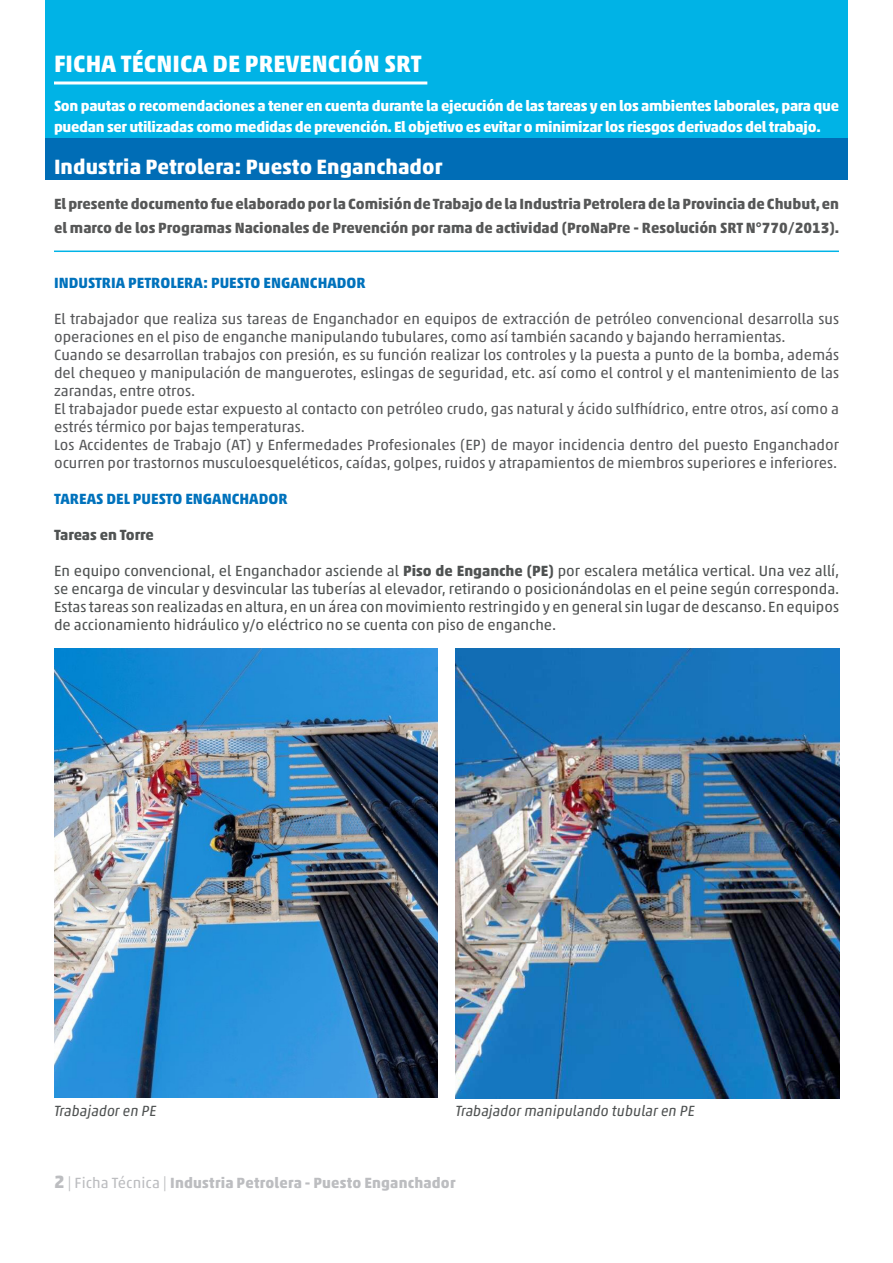
<style>
.page{position:relative;width:893px;height:1263px;background:#fff}
.page>*{position:absolute;margin:0;border:0;box-sizing:border-box;transform-origin:0 0}
.t1{font:700 24px "Akko Pro";color:#fff}
.t2{font:700 21px "Akko Pro";letter-spacing:.005em;color:#fff}
.t3{font:15px/18px "Akko Pro";color:#57585a}
.t4{font:15px/18px "Akko Pro";color:#4f5252;text-align:justify}
.t5{font:700 15px/21px "Akko Pro";letter-spacing:-.02em;color:#fff}
.t6{font:700 15px/24px "Akko Pro";color:#565757}
.t7{font:700 15px "Akko Pro";color:#0072bc}
.t8{font:700 15px "Akko Pro";letter-spacing:.01em;color:#bcbdc0}
.t9{font:italic 15px "Akko Pro";color:#4f5252}
.t10{font:700 15px "Akko Pro";letter-spacing:-.005em;color:#4f5252}
.s1{font-weight:700}
.s2{font-size:18px}
.s3{font-weight:400}
</style>
<div class="page">
<div style="left:45px;top:137px;width:803px;height:43px;background:#006db6"></div>
<div style="left:45px;top:0;width:803px;height:137px;background:#00b3e6"></div>
<hr style="left:54px;top:81px;width:373px;height:3px;background:#fff">
<hr style="left:54px;top:251px;width:785px;height:1px;background:#00b4e7">
<img style="left:54px;top:648px;width:384px;height:449px">
<img style="left:455px;top:648px;width:384px;height:450px">
<p class="t1" style="left:54px;top:49px;width:369px">FICHA TÉCNICA DE PREVENCIÓN SRT</p>
<p class="t5" style="left:54px;top:95px;width:786px">Son pautas o recomendaciones a tener en cuenta durante la ejecución de las tareas y en los ambientes laborales, para que puedan ser utilizadas como medidas de prevención. El objetivo es evitar o minimizar los riesgos derivados del trabajo.</p>
<p class="t2" style="left:54px;top:154px;width:390px">Industria Petrolera: Puesto Enganchador</p>
<p class="t6" style="left:54px;top:192px;width:787px">El presente documento fue elaborado por la Comisión de Trabajo de la Industria Petrolera de la Provincia de Chubut, en el marco de los Programas Nacionales de Prevención por rama de actividad (ProNaPre - Resolución SRT N°770/2013).</p>
<p class="t7" style="left:54px;top:274px;width:313px">INDUSTRIA PETROLERA: PUESTO ENGANCHADOR</p>
<p class="t3" style="left:54px;top:310px;width:786px">El trabajador que realiza sus tareas de Enganchador en equipos de extracción de petróleo convencional desarrolla sus operaciones en el piso de enganche manipulando tubulares, como así también sacando y bajando herramientas.</p>
<p class="t3" style="left:54px;top:346px;width:787px;text-align:justify">Cuando se desarrollan trabajos con presión, es su función realizar los controles y la puesta a punto de la bomba, además del chequeo y manipulación de manguerotes, eslingas de seguridad, etc. así como el control y el mantenimiento de las zarandas, entre otros.</p>
<p class="t3" style="left:54px;top:400px;width:786px">El trabajador puede estar expuesto al contacto con petróleo crudo, gas natural y ácido sulfhídrico, entre otros, así como a estrés térmico por bajas temperaturas.</p>
<p class="t3" style="left:54px;top:436px;width:786px">Los Accidentes de Trabajo (AT) y Enfermedades Profesionales (EP) de mayor incidencia dentro del puesto Enganchador ocurren por trastornos musculoesqueléticos, caídas, golpes, ruidos y atrapamientos de miembros superiores e inferiores.</p>
<p class="t7" style="left:54px;top:490px;width:235px">TAREAS DEL PUESTO ENGANCHADOR</p>
<p class="t10" style="left:54px;top:526px;width:101px">Tareas en Torre</p>
<p class="t4" style="left:54px;top:562px;width:787px">En equipo convencional, el Enganchador asciende al <span class="s1">Piso de Enganche (PE)</span> por escalera metálica vertical. Una vez allí, se encarga de vincular y desvincular las tuberías al elevador, retirando o posicionándolas en el peine según corresponda.<br>Estas tareas son realizadas en altura, en un área con movimiento restringido y en general sin lugar de descanso. En equipos de accionamiento hidráulico y/o eléctrico no se cuenta con piso de enganche.</p>
<p class="t9" style="left:54px;top:1102px;width:104px">Trabajador en PE</p>
<p class="t9" style="left:455px;top:1102px;width:241px">Trabajador manipulando tubular en PE</p>
<p class="t8" style="left:54px;top:1174px;width:403px"><span class="s2">2</span> <span class="s3">| Ficha Técnica |</span> Industria Petrolera - Puesto Enganchador</p>
</div>
